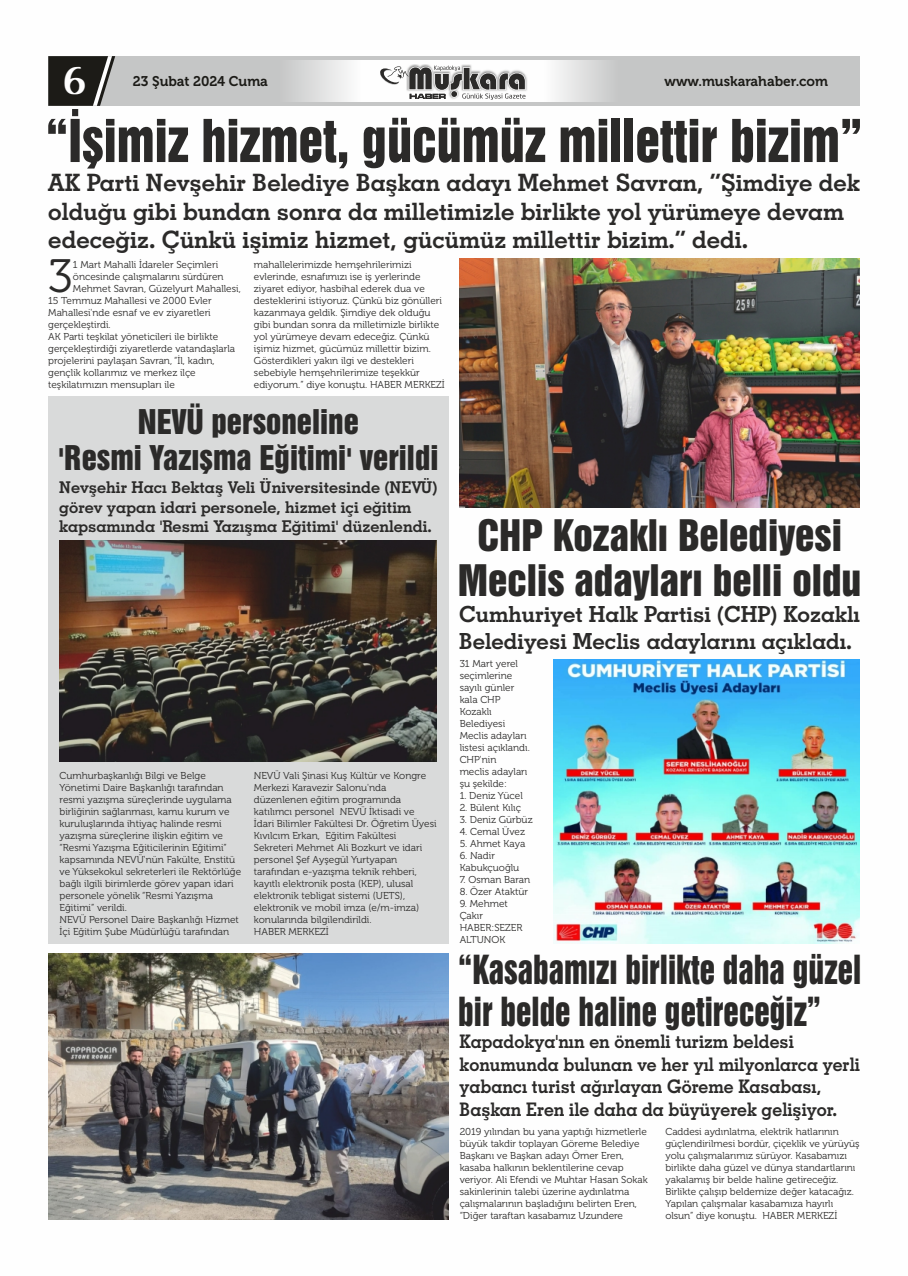
<style>
.page{position:relative;width:908px;height:1276px;background:#fff}
.page>*{position:absolute;margin:0;border:0;box-sizing:border-box;transform-origin:0 0}
.t1{font:53.8px "Swiss 921 BT";color:#2b2a29;scale:.93 1}
.t2{font:46.7px "Museo 300";color:#2b2a29}
.t3{font:700 40.3px "Optima";color:#fefefe}
.t4{font:39.6px/45.8px "Swiss 921 BT";color:#2b2a29;text-align:center}
.t5{font:36.6px/42.2px "Swiss 921 BT";color:#2b2a29;scale:.86 1}
.t6{font:31.1px/35.9px "Swiss 921 BT";color:#2b2a29;text-align:center}
.t7{font:24px/28.7px "Geometric Slabserif 703 Bold BT";color:#2b2a29}
.t8{font:22.2px/26.6px "Geometric Slabserif 703 Bold BT";color:#2b2a29}
.t9{font:18.7px/22.4px "Geometric Slabserif 703 Bold BT";color:#2b2a29;scale:.94 1}
.t10{font:16.3px/19.5px "Geometric Slabserif 703 Bold BT";color:#2b2a29}
.t11{font:14px "Museo 700";color:#1c1b17}
.t12{font:10px/12px "Museo 300";color:#2b2a29}
</style>
<div class="page">
<div style="left:48px;top:56px;width:811px;height:50px;background:#c5c6c6"></div>
<img style="left:295px;top:60px;width:310px;height:42px">
<svg style="left:48px;top:56px;width:67px;height:50px;background:#3d3c39"></svg>
<img style="left:406px;top:64px;width:121px;height:36px">
<svg style="left:378px;top:66px;width:148px;height:36px;background:#aeadad"></svg>
<img style="left:459px;top:258px;width:400px;height:249px">
<div style="left:48px;top:396px;width:400px;height:547px;background:#d9dada"></div>
<img style="left:60px;top:540px;width:377px;height:221px">
<img style="left:48px;top:953px;width:400px;height:266px">
<img style="left:553px;top:660px;width:306px;height:283px">
<h3 class="t3" style="left:62px;top:63px;width:26px">6</h3>
<h3 class="t11" style="left:133px;top:75px;width:136px">23 Şubat 2024 Cuma</h3>
<h3 class="t11" style="left:664px;top:75px;width:165px">www.muskarahaber.com</h3>
<h1 class="t1" style="left:46px;top:121px;width:879px">“İşimiz hizmet, gücümüz millettir bizim”</h1>
<h3 class="t7" style="left:48px;top:170px;width:813px">AK Parti Nevşehir Belediye Başkan adayı Mehmet Savran, “Şimdiye dek olduğu gibi bundan sonra da milletimizle birlikte yol yürümeye devam edeceğiz. Çünkü işimiz hizmet, gücümüz millettir bizim.” dedi.</h3>
<h2 class="t2" style="left:48px;top:256px;width:26px">3</h2>
<p class="t12" style="left:73px;top:259px;width:147px">1 Mart Mahalli İdareler Seçimleri</p>
<p class="t12" style="left:73px;top:271px;width:152px">öncesinde çalışmalarını sürdüren</p>
<p class="t12" style="left:73px;top:283px;width:169px">Mehmet Savran, Güzelyurt Mahallesi,</p>
<p class="t12" style="left:48px;top:295px;width:165px">15 Temmuz Mahallesi ve 2000 Evler</p>
<p class="t12" style="left:48px;top:307px;width:164px">Mahallesi'nde esnaf ve ev ziyaretleri</p>
<p class="t12" style="left:48px;top:319px;width:64px">gerçekleştirdi.</p>
<p class="t12" style="left:48px;top:331px;width:171px">AK Parti teşkilat yöneticileri ile birlikte</p>
<p class="t12" style="left:48px;top:343px;width:188px">gerçekleştirdiği ziyaretlerde vatandaşlarla</p>
<p class="t12" style="left:48px;top:355px;width:168px">projelerini paylaşan Savran, “İl, kadın,</p>
<p class="t12" style="left:48px;top:367px;width:149px">gençlik kollarımız ve merkez ilçe</p>
<p class="t12" style="left:48px;top:379px;width:128px">teşkilatımızın mensupları ile</p>
<p class="t12" style="left:254px;top:259px;width:192px">mahallelerimizde hemşehrilerimizi evlerinde, esnafımızı ise iş yerlerinde ziyaret ediyor, hasbihal ederek dua ve desteklerini istiyoruz. Çünkü biz gönülleri kazanmaya geldik. Şimdiye dek olduğu gibi bundan sonra da milletimizle birlikte yol yürümeye devam edeceğiz. Çünkü işimiz hizmet, gücümüz millettir bizim.<br>Gösterdikleri yakın ilgi ve destekleri sebebiyle hemşehrilerimize teşekkür ediyorum.” diye konuştu. HABER MERKEZİ</p>
<h3 class="t6" style="left:58px;top:408px;width:381px">NEVÜ personeline<br>'Resmi Yazışma Eğitimi' verildi</h3>
<h3 class="t10" style="left:59px;top:479px;width:380px">Nevşehir Hacı Bektaş Veli Üniversitesinde (NEVÜ) görev yapan idari personele, hizmet içi eğitim kapsamında 'Resmi Yazışma Eğitimi' düzenlendi.</h3>
<p class="t12" style="left:60px;top:770px;width:183px">Cumhurbaşkanlığı Bilgi ve Belge Yönetimi Daire Başkanlığı tarafından resmi yazışma süreçlerinde uygulama birliğinin sağlanması, kamu kurum ve kuruluşlarında ihtiyaç halinde resmi yazışma süreçlerine ilişkin eğitim ve “Resmi Yazışma Eğiticilerinin Eğitimi” kapsamında NEVÜ'nün Fakülte, Enstitü ve Yüksekokul sekreterleri ile Rektörlüğe bağlı ilgili birimlerde görev yapan idari personele yönelik “Resmi Yazışma Eğitimi” verildi.<br>NEVÜ Personel Daire Başkanlığı Hizmet İçi Eğitim Şube Müdürlüğü tarafından</p>
<p class="t12" style="left:254px;top:770px;width:184px">NEVÜ Vali Şinasi Kuş Kültür ve Kongre Merkezi Karavezir Salonu'nda düzenlenen eğitim programında katılımcı personel NEVÜ İktisadi ve İdari Bilimler Fakültesi Dr. Öğretim Üyesi Kıvılcım Erkan, Eğitim Fakültesi Sekreteri Mehmet Ali Bozkurt ve idari personel Şef Ayşegül Yurtyapan tarafından e-yazışma teknik rehberi, kayıtlı elektronik posta (KEP), ulusal elektronik tebligat sistemi (UETS), elektronik ve mobil imza (e/m-imza) konularında bilgilendirildi.<br>HABER MERKEZİ</p>
<h3 class="t4" style="left:457px;top:517px;width:405px">CHP Kozaklı Belediyesi<br>Meclis adayları belli oldu</h3>
<h3 class="t8" style="left:459px;top:603px;width:402px">Cumhuriyet Halk Partisi (CHP) Kozaklı<br>Belediyesi Meclis adaylarını açıkladı.</h3>
<p class="t12" style="left:459px;top:658px;width:72px">31 Mart yerel seçimlerine sayılı günler kala CHP<br>Kozaklı<br>Belediyesi<br>Meclis adayları listesi açıklandı.<br>CHP'nin<br>meclis adayları şu şekilde:</p>
<p class="t12" style="left:459px;top:790px;width:65px">1. Deniz Yücel</p>
<p class="t12" style="left:459px;top:802px;width:63px">2. Bülent Kılıç</p>
<p class="t12" style="left:459px;top:814px;width:74px">3. Deniz Gürbüz</p>
<p class="t12" style="left:459px;top:826px;width:67px">4. Cemal Üvez</p>
<p class="t12" style="left:459px;top:838px;width:67px">5. Ahmet Kaya</p>
<p class="t12" style="left:459px;top:850px;width:61px">6. Nadir<br>Kabukçuoğlu</p>
<p class="t12" style="left:459px;top:874px;width:72px">7. Osman Baran</p>
<p class="t12" style="left:459px;top:886px;width:70px">8. Özer Ataktür</p>
<p class="t12" style="left:459px;top:898px;width:64px">9. Mehmet<br>Çakır<br>HABER:SEZER<br>ALTUNOK</p>
<h3 class="t5" style="left:458px;top:953px;width:470px">“Kasabamızı birlikte daha güzel bir belde haline getireceğiz”</h3>
<h3 class="t9" style="left:459px;top:1032px;width:427px">Kapadokya'nın en önemli turizm beldesi konumunda bulunan ve her yıl milyonlarca yerli yabancı turist ağırlayan Göreme Kasabası, Başkan Eren ile daha da büyüyerek gelişiyor.</h3>
<p class="t12" style="left:459px;top:1126px;width:189px">2019 yılından bu yana yaptığı hizmetlerle büyük takdir toplayan Göreme Belediye Başkanı ve Başkan adayı Ömer Eren, kasaba halkının beklentilerine cevap veriyor. Ali Efendi ve Muhtar Hasan Sokak sakinlerinin talebi üzerine aydınlatma çalışmalarının başladığını belirten Eren, “Diğer taraftan kasabamız Uzundere</p>
<p class="t12" style="left:665px;top:1126px;width:196px">Caddesi aydınlatma, elektrik hatlarının güçlendirilmesi bordür, çiçeklik ve yürüyüş yolu çalışmalarımız sürüyor. Kasabamızı birlikte daha güzel ve dünya standartlarını yakalamış bir belde haline getireceğiz.<br>Birlikte çalışıp beldemize değer katacağız.<br>Yapılan çalışmalar kasabamıza hayırlı olsun” diye konuştu. HABER MERKEZİ</p>
</div>
